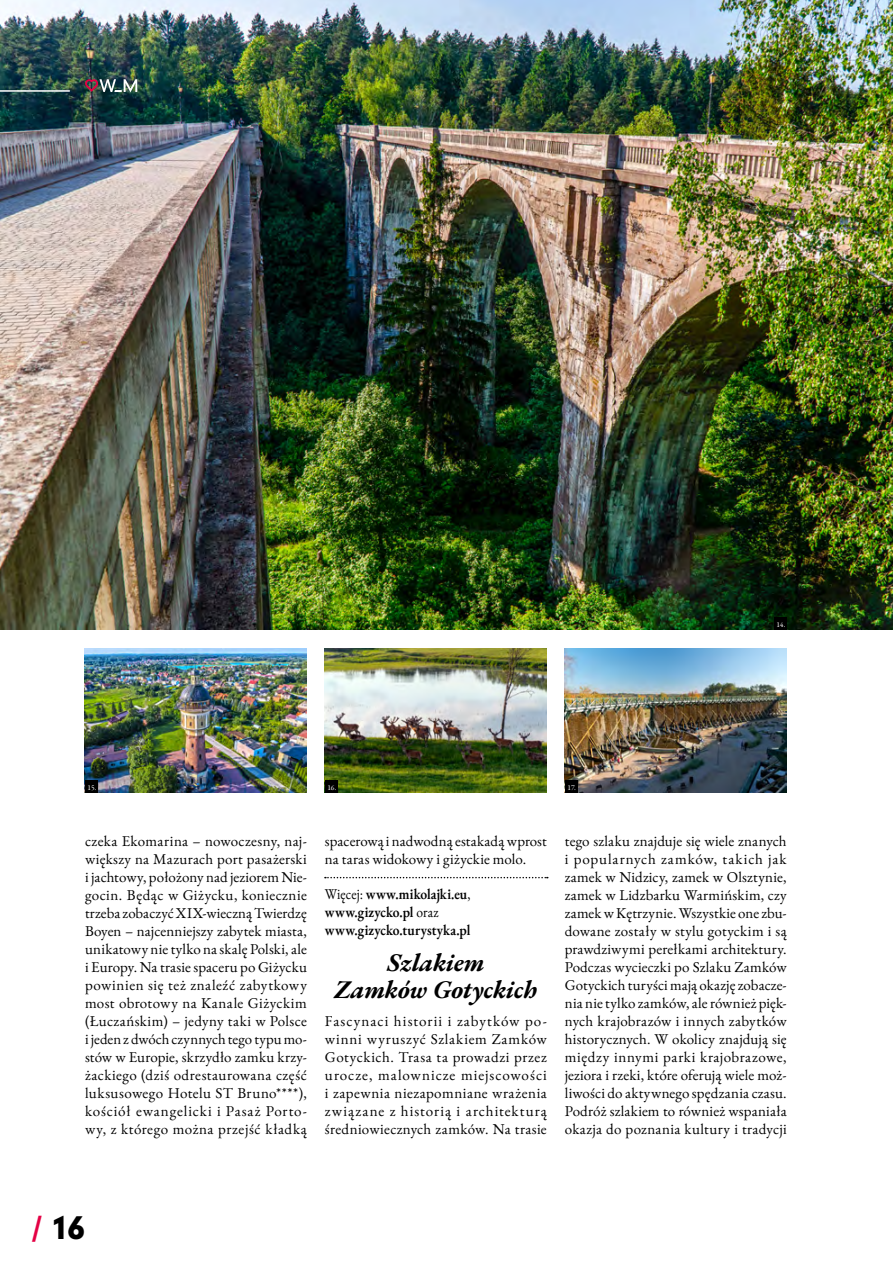
<style>
.page{position:relative;width:893px;height:1263px;background:#fff}
.page>*{position:absolute;margin:0;border:0;box-sizing:border-box;transform-origin:0 0}
.t1{font:29.7px "Geometric 706 Blk EU";color:#000}
.t2{font:italic 700 25.5px/27px "EB Garamond";letter-spacing:-.015em;color:#000;text-align:center}
.t3{font:15px/18px "EB Garamond";letter-spacing:.025em;color:#000;text-align:justify}
.t4{font:600 15px/18px "EB Garamond";letter-spacing:.015em;color:#000;scale:.9 1}
.t5{font:15px/18px "EB Garamond";letter-spacing:.005em;color:#000}
.t6{font:7.5px "EB Garamond";letter-spacing:-.01em;color:#fff}
.s1{font-weight:400}
.s2{color:#e40044}
</style>
<div class="page">
<svg style="left:325px;top:877px;width:223px;height:1px"></svg>
<img style="left:0;top:0;width:893px;height:630px">
<img style="left:85px;top:649px;width:222px;height:144px">
<img style="left:325px;top:649px;width:222px;height:144px">
<img style="left:565px;top:649px;width:221px;height:144px">
<div style="left:85px;top:780px;width:13px;height:13px;background:#000"></div>
<div style="left:325px;top:780px;width:13px;height:13px;background:#000"></div>
<div style="left:565px;top:780px;width:12px;height:13px;background:#000"></div>
<div style="left:774px;top:617px;width:13px;height:13px;background:#000"></div>
<hr style="left:0;top:90px;width:69px;height:2px;background:#fff">
<svg style="left:85px;top:79px;width:52px;height:13px"></svg>
<p class="t6" style="left:88px;top:782px;width:11px">15.</p>
<p class="t6" style="left:327px;top:782px;width:11px">16.</p>
<p class="t6" style="left:568px;top:782px;width:10px">17.</p>
<p class="t6" style="left:776px;top:619px;width:11px">14.</p>
<p class="t3" style="left:85px;top:832px;width:223px">czeka Ekomarina – nowoczesny, naj&shy;większy na Mazurach port pasażerski i jachtowy, położony nad jeziorem Nie&shy;gocin. Będąc w Giżycku, koniecznie trzeba zobaczyć XIX-wieczną Twierdzę Boyen – najcenniejszy zabytek miasta, unikatowy nie tylko na skalę Polski, ale i Europy. Na trasie spaceru po Giżycku powinien się też znaleźć zabytkowy most obrotowy na Kanale Giżyckim (Łuczańskim) – jedyny taki w Polsce i jeden z dwóch czynnych tego typu mo&shy;stów w Europie, skrzydło zamku krzy&shy;żackiego (dziś odrestaurowana część luksusowego Hotelu ST Bruno****), kościół ewangelicki i Pasaż Porto&shy;wy, z którego można przejść kładką</p>
<p class="t5" style="left:325px;top:832px;width:223px">spacerową i nadwodną estakadą wprost na taras widokowy i giżyckie molo.</p>
<p class="t4" style="left:325px;top:885px;width:163px"><span class="s1">Więcej:</span> www.mikolajki.eu<span class="s1">, </span>www.gizycko.pl <span class="s1">oraz </span>www.gizycko.turystyka.pl</p>
<h2 class="t2" style="left:335px;top:949px;width:204px">Szlakiem<br>Zamków Gotyckich</h2>
<p class="t3" style="left:325px;top:1012px;width:223px">Fascynaci historii i zabytków po&shy;winni wyruszyć Szlakiem Zamków Gotyckich. Trasa ta prowadzi przez urocze, malownicze miejscowości i zapewnia niezapomniane wrażenia związane z historią i architekturą średniowiecznych zamków. Na trasie</p>
<p class="t3" style="left:565px;top:832px;width:223px">tego szlaku znajduje się wiele znanych i popularnych zamków, takich jak zamek w Nidzicy, zamek w Olsztynie, zamek w Lidzbarku Warmińskim, czy zamek w Kętrzynie. Wszystkie one zbu&shy;dowane zostały w stylu gotyckim i są prawdziwymi perełkami architektury.<br>Podczas wycieczki po Szlaku Zamków Gotyckich turyści mają okazję zobacze&shy;nia nie tylko zamków, ale również pięk&shy;nych krajobrazów i innych zabytków historycznych. W okolicy znajdują się między innymi parki krajobrazowe, jeziora i rzeki, które oferują wiele moż&shy;liwości do aktywnego spędzania czasu.<br>Podróż szlakiem to również wspaniała okazja do poznania kultury i tradycji</p>
<h1 class="t1" style="left:33px;top:1207px;width:54px"><span class="s2">/</span> 16</h1>
</div>
